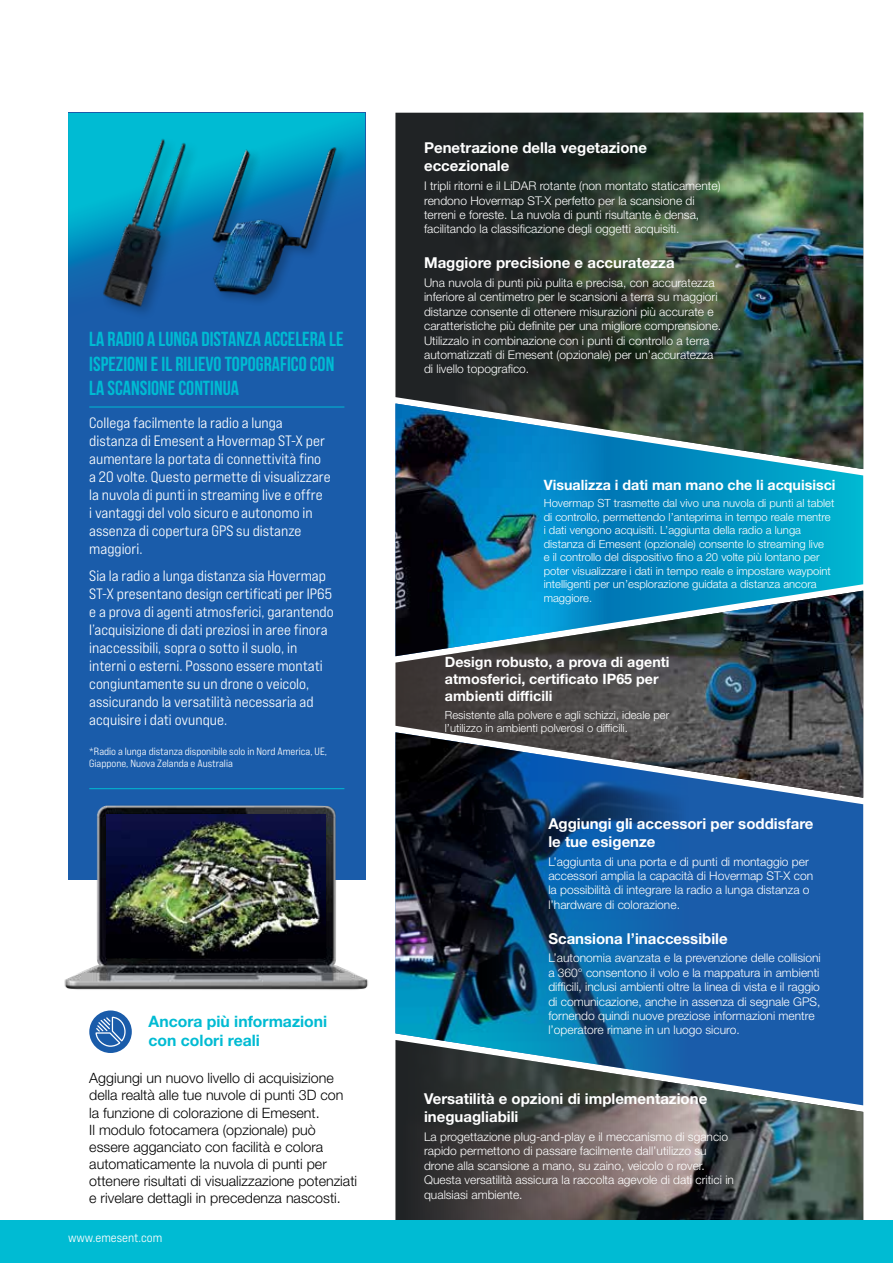
<style>
.page{position:relative;width:893px;height:1263px;background:#fff}
.page>*{position:absolute;margin:0;border:0;box-sizing:border-box;transform-origin:0 0}
.t1{font:700 20.25px/24.3px "Bebas Neue";color:#00bbd3}
.t2{font:700 15.75px/18.9px "Helvetica Neue LT Std";color:#00bbd3}
.t3{font:15px/18px "Bebas Neue Pro Exp Md";color:#fff}
.t4{font:700 15px/18px "Helvetica Neue LT Std";color:#fff}
.t5{font:300 14.25px/17.1px "Helvetica Neue LT Std";color:#000}
.t6{font:700 14.25px/17.1px "Helvetica Neue LT Std";color:#fff}
.t7{font:12.75px "Bebas Neue Pro Exp Md";color:#fff}
.t8{font:300 12px/14.4px "Helvetica Neue LT Std";color:#fff}
.t9{font:300 11.25px/13.5px "Helvetica Neue LT Std";color:#fff}
.t10{font:10.5px/12.6px "Bebas Neue Pro Exp Md";color:#fff}
</style>
<div class="page">
<img style="left:395px;top:1105px;width:468px;height:115px">
<div style="left:730px;top:798px;width:133px;height:307px;background:#1a5caa"></div>
<img style="left:395px;top:798px;width:335px;height:307px">
<img style="left:395px;top:656px;width:468px;height:142px">
<svg style="left:608px;top:469px;width:255px;height:187px;background:#117ea0"></svg>
<img style="left:395px;top:469px;width:213px;height:187px">
<svg style="left:395px;top:113px;width:60px;height:356px;background:#282e33"></svg>
<img style="left:455px;top:113px;width:408px;height:356px">
<div style="left:0;top:1220px;width:893px;height:43px;background:#00bbd3"></div>
<div style="left:68px;top:113px;width:298px;height:767px;background:#1a5caa"></div>
<svg style="left:89px;top:1010px;width:43px;height:43px"></svg>
<svg style="left:95px;top:1016px;width:31px;height:31px"></svg>
<img style="left:64px;top:805px;width:304px;height:185px">
<img style="left:106px;top:815px;width:219px;height:143px">
<hr style="left:89px;top:407px;width:255px;height:1px;background:#00bbd3">
<hr style="left:89px;top:788px;width:255px;height:1px;background:#00bbd3">
<svg style="left:69px;top:113px;width:296px;height:168px"></svg>
<img style="left:76px;top:131px;width:139px;height:182px">
<div style="left:210px;top:144px;width:139px;height:163px;background:#000;opacity:.25"></div>
<img style="left:211px;top:142px;width:133px;height:158px">
<h1 class="t1" style="left:89px;top:327px;width:256px">LA RADIO A LUNGA DISTANZA ACCELERA LE<br>ISPEZIONI E IL RILIEVO TOPOGRAFICO CON<br>LA SCANSIONE CONTINUA</h1>
<p class="t3" style="left:89px;top:414px;width:243px">Collega facilmente la radio a lunga distanza di Emesent a Hovermap ST-X per aumentare la portata di connettività fino a 20 volte. Questo permette di visualizzare la nuvola di punti in streaming live e offre<br>i vantaggi del volo sicuro e autonomo in assenza di copertura GPS su distanze maggiori.</p>
<p class="t3" style="left:89px;top:566px;width:246px">Sia la radio a lunga distanza sia Hovermap ST-X presentano design certificati per IP65 e a prova di agenti atmosferici, garantendo l’acquisizione di dati preziosi in aree finora inaccessibili, sopra o sotto il suolo, in interni o esterni. Possono essere montati congiuntamente su un drone o veicolo, assicurando la versatilità necessaria ad acquisire i dati ovunque.</p>
<p class="t10" style="left:89px;top:744px;width:239px">*Radio a lunga distanza disponibile solo in Nord America, UE,<br>Giappone, Nuova Zelanda e Australia</p>
<h2 class="t2" style="left:149px;top:1012px;width:180px">Ancora più informazioni con colori reali</h2>
<p class="t5" style="left:89px;top:1069px;width:269px">Aggiungi un nuovo livello di acquisizione della realtà alle tue nuvole di punti 3D con<br>la funzione di colorazione di Emesent.<br>Il modulo fotocamera (opzionale) può essere agganciato con facilità e colora automaticamente la nuvola di punti per ottenere risultati di visualizzazione potenziati e rivelare dettagli in precedenza nascosti.</p>
<p class="t7" style="left:68px;top:1229px;width:96px">www.emesent.com</p>
<p class="t4" style="left:424px;top:139px;width:225px">Penetrazione della vegetazione eccezionale</p>
<p class="t8" style="left:424px;top:178px;width:298px">I tripli ritorni e il LiDAR rotante (non montato staticamente) rendono Hovermap ST-X perfetto per la scansione di terreni e foreste. La nuvola di punti risultante è densa, facilitando la classificazione degli oggetti acquisiti.</p>
<p class="t4" style="left:424px;top:254px;width:252px">Maggiore precisione e accuratezza</p>
<p class="t8" style="left:424px;top:275px;width:299px">Una nuvola di punti più pulita e precisa, con accuratezza inferiore al centimetro per le scansioni a terra su maggiori distanze consente di ottenere misurazioni più accurate e caratteristiche più definite per una migliore comprensione.<br>Utilizzalo in combinazione con i punti di controllo a terra automatizzati di Emesent (opzionale) per un’accuratezza di livello topografico.</p>
<p class="t6" style="left:544px;top:476px;width:293px">Visualizza i dati man mano che li acquisisci</p>
<p class="t9" style="left:544px;top:496px;width:292px">Hovermap ST trasmette dal vivo una nuvola di punti al tablet di controllo, permettendo l’anteprima in tempo reale mentre i dati vengono acquisiti. L’aggiunta della radio a lunga distanza di Emesent (opzionale) consente lo streaming live<br>e il controllo del dispositivo fino a 20 volte più lontano per poter visualizzare i dati in tempo reale e impostare waypoint intelligenti per un’esplorazione guidata a distanza ancora maggiore.</p>
<p class="t6" style="left:445px;top:653px;width:226px">Design robusto, a prova di agenti atmosferici, certificato IP65 per ambienti difficili</p>
<p class="t9" style="left:445px;top:707px;width:226px">Resistente alla polvere e agli schizzi, ideale per l’utilizzo in ambienti polverosi o difficili.</p>
<p class="t4" style="left:548px;top:814px;width:267px">Aggiungi gli accessori per soddisfare le tue esigenze</p>
<p class="t8" style="left:548px;top:854px;width:266px">L’aggiunta di una porta e di punti di montaggio per accessori amplia la capacità di Hovermap ST-X con la possibilità di integrare la radio a lunga distanza o l’hardware di colorazione.</p>
<p class="t4" style="left:548px;top:929px;width:181px">Scansiona l’inaccessibile</p>
<p class="t8" style="left:548px;top:951px;width:274px">L’autonomia avanzata e la prevenzione delle collisioni a 360° consentono il volo e la mappatura in ambienti difficili, inclusi ambienti oltre la linea di vista e il raggio di comunicazione, anche in assenza di segnale GPS, fornendo quindi nuove preziose informazioni mentre l’operatore rimane in un luogo sicuro.</p>
<p class="t4" style="left:424px;top:1089px;width:285px">Versatilità e opzioni di implementazione ineguagliabili</p>
<p class="t8" style="left:424px;top:1129px;width:311px">La progettazione plug-and-play e il meccanismo di sgancio rapido permettono di passare facilmente dall’utilizzo su drone alla scansione a mano, su zaino, veicolo o rover.<br>Questa versatilità assicura la raccolta agevole di dati critici in qualsiasi ambiente.</p>
</div>
